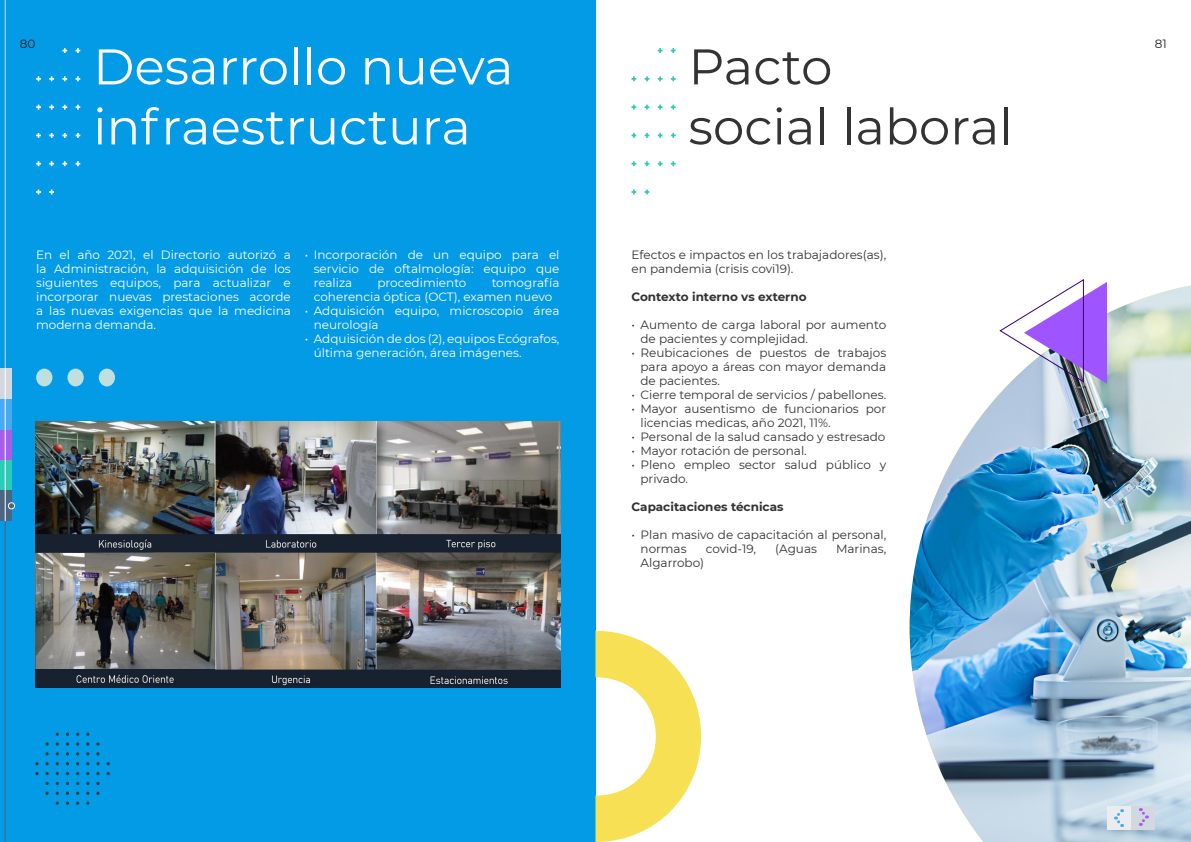
<style>
.page{position:relative;width:1191px;height:842px;background:#fff}
.page>*{position:absolute;margin:0;border:0;box-sizing:border-box;transform-origin:0 0}
.t1{font:50px "Montserrat";color:#fff}
.t2{font:50px "Montserrat";color:#333}
.TextosCuerpoRegular{font:12px/14px "Montserrat";color:#333233}
.TextosCuerpoRegular-2{font:12px/14px "Montserrat";color:#fff}
.TextosCuerpoRegular-3{font:700 12px "Montserrat";color:#333233}
.t3{font:12px "Montserrat";color:#231f20}
</style>
<div class="page">
<img style="left:909px;top:285px;width:282px;height:557px">
<div style="left:0;top:0;width:595px;height:842px;background:#039be6"></div>
<svg style="left:36px;top:190px;width:5px;height:4px"></svg>
<svg style="left:36px;top:161px;width:5px;height:5px"></svg>
<svg style="left:36px;top:133px;width:5px;height:5px"></svg>
<svg style="left:36px;top:105px;width:5px;height:5px"></svg>
<svg style="left:36px;top:76px;width:5px;height:5px"></svg>
<svg style="left:49px;top:190px;width:5px;height:4px"></svg>
<svg style="left:49px;top:161px;width:5px;height:5px"></svg>
<svg style="left:49px;top:133px;width:5px;height:5px"></svg>
<svg style="left:49px;top:105px;width:5px;height:5px"></svg>
<svg style="left:49px;top:76px;width:5px;height:5px"></svg>
<svg style="left:62px;top:161px;width:5px;height:5px"></svg>
<svg style="left:62px;top:133px;width:5px;height:5px"></svg>
<svg style="left:62px;top:105px;width:5px;height:5px"></svg>
<svg style="left:62px;top:76px;width:5px;height:5px"></svg>
<svg style="left:62px;top:48px;width:5px;height:5px"></svg>
<svg style="left:76px;top:161px;width:4px;height:5px"></svg>
<svg style="left:76px;top:133px;width:4px;height:5px"></svg>
<svg style="left:76px;top:105px;width:4px;height:5px"></svg>
<svg style="left:76px;top:76px;width:4px;height:5px"></svg>
<svg style="left:76px;top:48px;width:4px;height:5px"></svg>
<img style="left:36px;top:421px;width:524px;height:266px">
<svg style="left:66px;top:801px;width:3px;height:4px"></svg>
<svg style="left:76px;top:801px;width:3px;height:4px"></svg>
<svg style="left:96px;top:792px;width:4px;height:3px"></svg>
<svg style="left:96px;top:782px;width:4px;height:3px"></svg>
<svg style="left:35px;top:772px;width:4px;height:3px"></svg>
<svg style="left:96px;top:772px;width:4px;height:3px"></svg>
<svg style="left:35px;top:762px;width:4px;height:3px"></svg>
<svg style="left:96px;top:762px;width:4px;height:3px"></svg>
<svg style="left:56px;top:742px;width:3px;height:4px"></svg>
<svg style="left:66px;top:742px;width:3px;height:4px"></svg>
<svg style="left:76px;top:742px;width:3px;height:4px"></svg>
<svg style="left:96px;top:742px;width:4px;height:4px"></svg>
<svg style="left:66px;top:732px;width:3px;height:4px"></svg>
<div style="left:36px;top:369px;width:16px;height:17px;background:#bfe0de;border-radius:50%"></div>
<div style="left:67px;top:369px;width:17px;height:17px;background:#bfe0de;border-radius:50%"></div>
<div style="left:99px;top:369px;width:16px;height:17px;background:#bfe0de;border-radius:50%"></div>
<svg style="left:631px;top:190px;width:5px;height:4px"></svg>
<svg style="left:631px;top:161px;width:5px;height:5px"></svg>
<svg style="left:631px;top:133px;width:5px;height:5px"></svg>
<svg style="left:631px;top:105px;width:5px;height:5px"></svg>
<svg style="left:631px;top:76px;width:5px;height:5px"></svg>
<svg style="left:644px;top:190px;width:5px;height:4px"></svg>
<svg style="left:644px;top:161px;width:5px;height:5px"></svg>
<svg style="left:644px;top:133px;width:5px;height:5px"></svg>
<svg style="left:644px;top:105px;width:5px;height:5px"></svg>
<svg style="left:644px;top:76px;width:5px;height:5px"></svg>
<svg style="left:658px;top:161px;width:4px;height:5px"></svg>
<svg style="left:658px;top:133px;width:4px;height:5px"></svg>
<svg style="left:658px;top:105px;width:4px;height:5px"></svg>
<svg style="left:658px;top:76px;width:4px;height:5px"></svg>
<svg style="left:658px;top:48px;width:4px;height:5px"></svg>
<svg style="left:671px;top:161px;width:4px;height:5px"></svg>
<svg style="left:671px;top:133px;width:4px;height:5px"></svg>
<svg style="left:671px;top:105px;width:4px;height:5px"></svg>
<svg style="left:671px;top:76px;width:4px;height:5px"></svg>
<svg style="left:671px;top:48px;width:4px;height:5px"></svg>
<svg style="left:998px;top:279px;width:109px;height:105px"></svg>
<svg style="left:595px;top:631px;width:106px;height:211px"></svg>
<div style="left:1107px;top:806px;width:23px;height:23px;background:#eaecef"></div>
<div style="left:1131px;top:806px;width:24px;height:23px;background:#d1d8e0"></div>
<svg style="left:1114px;top:809px;width:10px;height:18px"></svg>
<svg style="left:1139px;top:808px;width:10px;height:18px"></svg>
<div style="left:0;top:368px;width:11px;height:31px;background:#d1d8e0"></div>
<div style="left:0;top:429px;width:11px;height:31px;background:#a65dea"></div>
<div style="left:0;top:399px;width:11px;height:30px;background:#45aaf2"></div>
<div style="left:0;top:460px;width:11px;height:31px;background:#2acbb9"></div>
<div style="left:0;top:491px;width:11px;height:30px;background:#4b6684"></div>
<div style="left:8px;top:503px;width:7px;height:6px;background:#4b6684;border-radius:50%"></div>
<div style="left:8px;top:503px;width:7px;height:6px;border:1px solid #fff;border-radius:50%"></div>
<hr style="left:5px;top:0;width:1px;height:368px;background:#d1d8e0">
<hr style="left:5px;top:521px;width:1px;height:321px;background:#4b6684">
<hr style="left:5px;top:368px;width:1px;height:153px;background:#fff">
<p class="t3" style="left:20px;top:35px;width:17px">80</p>
<p class="t3" style="left:1155px;top:35px;width:13px">81</p>
<p class="t1" style="left:93px;top:32px;width:422px">Desarrollo nueva</p>
<p class="t1" style="left:93px;top:92px;width:379px">infraestructura</p>
<p class="t2" style="left:688px;top:32px;width:145px">Pacto</p>
<p class="t2" style="left:688px;top:92px;width:326px">social laboral</p>
<p class="TextosCuerpoRegular-2" style="left:36px;top:247px;width:256px;text-align:justify">En el año 2021, el Directorio autorizó a la Administración, la adquisición de los siguientes equipos, para actualizar e incorporar nuevas prestaciones acorde a las nuevas exigencias que la medicina moderna demanda.</p>
<p class="TextosCuerpoRegular-2" style="left:314px;top:247px;width:247px;text-align:justify;text-indent:-9px">• Incorporación de un equipo para el servicio de oftalmología: equipo que realiza</p>
<p class="TextosCuerpoRegular-2" style="left:314px;top:275px;width:247px;text-indent:178px">tomografía coherencia óptica (OCT), examen nuevo</p>
<p class="TextosCuerpoRegular-2" style="left:314px;top:303px;width:247px;text-indent:-9px">• Adquisición equipo, microscopio área neurología</p>
<p class="TextosCuerpoRegular-2" style="left:314px;top:331px;width:247px;text-indent:-9px">• Adquisición de dos (2), equipos Ecógrafos, última generación, área imágenes.</p>
<p class="TextosCuerpoRegular-2" style="left:377px;top:275px;width:91px">procedimiento</p>
<p class="TextosCuerpoRegular" style="left:631px;top:247px;width:256px">Efectos e impactos en los trabajadores(as), en pandemia (crisis covi19).</p>
<p class="TextosCuerpoRegular-3" style="left:631px;top:288px;width:177px">Contexto interno vs externo</p>
<p class="TextosCuerpoRegular" style="left:640px;top:317px;width:247px;text-indent:-9px">• Aumento de carga laboral por aumento de pacientes y complejidad.</p>
<p class="TextosCuerpoRegular" style="left:640px;top:345px;width:247px;text-align:justify;text-indent:-9px">• Reubicaciones de puestos de trabajos para apoyo a áreas con mayor demanda de pacientes.</p>
<p class="TextosCuerpoRegular" style="left:631px;top:387px;width:256px">• Cierre temporal de servicios / pabellones.</p>
<p class="TextosCuerpoRegular" style="left:640px;top:401px;width:247px;text-indent:-9px">• Mayor ausentismo de funcionarios por licencias medicas, año 2021, 11%.</p>
<p class="TextosCuerpoRegular" style="left:631px;top:429px;width:255px">• Personal de la salud cansado y estresado</p>
<p class="TextosCuerpoRegular" style="left:631px;top:443px;width:177px">• Mayor rotación de personal.</p>
<p class="TextosCuerpoRegular" style="left:640px;top:457px;width:247px;text-indent:-9px">• Pleno empleo sector salud público y privado.</p>
<p class="TextosCuerpoRegular-3" style="left:631px;top:498px;width:153px">Capacitaciones técnicas</p>
<p class="TextosCuerpoRegular" style="left:640px;top:527px;width:247px;text-indent:-9px">• Plan masivo de capacitación al personal, normas</p>
<p class="TextosCuerpoRegular" style="left:705px;top:541px;width:52px">covid-19,</p>
<p class="TextosCuerpoRegular" style="left:775px;top:541px;width:43px">(Aguas</p>
<p class="TextosCuerpoRegular" style="left:836px;top:541px;width:52px">Marinas,</p>
<p class="TextosCuerpoRegular" style="left:640px;top:555px;width:65px">Algarrobo)</p>
</div>
